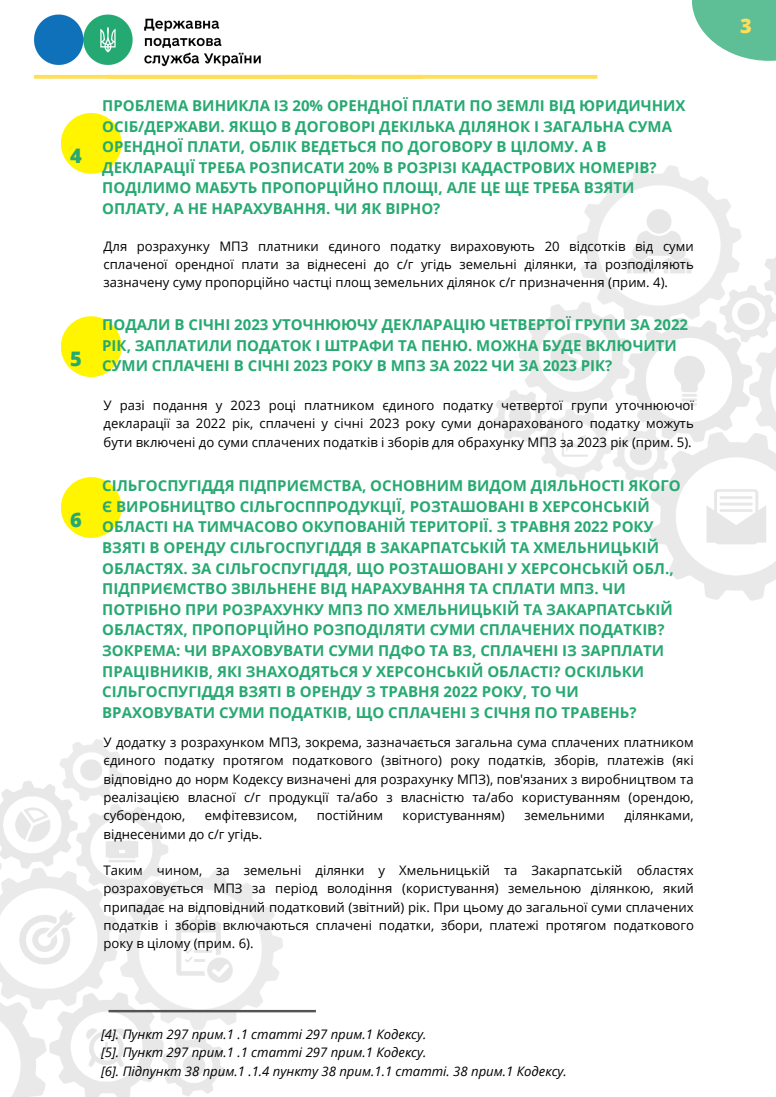
<style>
.page{position:relative;width:776px;height:1097px;background:#fff}
.page>*{position:absolute;margin:0;border:0;box-sizing:border-box;transform-origin:0 0}
.t1{font:800 20px "Open Sans";color:#27a972}
.t2{font:800 20px "Open Sans";color:#ffde59}
.t3{font:700 15px/20.6px "Open Sans";color:#27a972}
.t4{font:13.12px/18.2px "Open Sans";color:#000;text-align:justify}
.t5{font:italic 13.12px/18.2px "Open Sans";color:#000}
</style>
<div class="page">
<svg style="left:34px;top:75px;width:563px;height:4px;background:#ffde5e"></svg>
<svg style="left:692px;top:0;width:84px;height:61px;fill:#5ebe95"></svg>
<img style="left:34px;top:14px;width:227px;height:52px">
<img style="left:0;top:739px;width:282px;height:358px">
<img style="left:494px;top:166px;width:282px;height:435px">
<div style="left:61px;top:113px;width:61px;height:61px;background:#fff500;border-radius:50%"></div>
<svg style="left:108px;top:1010px;width:208px;height:2px"></svg>
<div style="left:61px;top:316px;width:61px;height:61px;background:#fff500;border-radius:50%"></div>
<div style="left:61px;top:477px;width:61px;height:61px;background:#fff500;border-radius:50%"></div>
<h1 class="t1" style="left:70px;top:142px;width:13px">4</h1>
<h1 class="t1" style="left:70px;top:345px;width:13px">5</h1>
<h1 class="t1" style="left:70px;top:506px;width:13px">6</h1>
<p class="t3" style="left:102px;top:95px;width:585px">ПРОБЛЕМА ВИНИКЛА ІЗ 20% ОРЕНДНОЇ ПЛАТИ ПО ЗЕМЛІ ВІД ЮРИДИЧНИХ ОСІБ/ДЕРЖАВИ. ЯКЩО В ДОГОВОРІ ДЕКІЛЬКА ДІЛЯНОК І ЗАГАЛЬНА СУМА ОРЕНДНОЇ ПЛАТИ, ОБЛІК ВЕДЕТЬСЯ ПО ДОГОВОРУ В ЦІЛОМУ. А В ДЕКЛАРАЦІЇ ТРЕБА РОЗПИСАТИ 20% В РОЗРІЗІ КАДАСТРОВИХ НОМЕРІВ?<br>ПОДІЛИМО МАБУТЬ ПРОПОРЦІЙНО ПЛОЩІ, АЛЕ ЦЕ ЩЕ ТРЕБА ВЗЯТИ ОПЛАТУ, А НЕ НАРАХУВАННЯ. ЧИ ЯК ВІРНО?</p>
<p class="t4" style="left:104px;top:236px;width:592px">Для розрахунку МПЗ платники єдиного податку вираховують 20 відсотків від суми сплаченої орендної плати за віднесені до с/г угідь земельні ділянки, та розподіляють зазначену суму пропорційно частці площ земельних ділянок с/г призначення (прим. 4).</p>
<p class="t3" style="left:102px;top:314px;width:587px">ПОДАЛИ В СІЧНІ 2023 УТОЧНЮЮЧУ ДЕКЛАРАЦІЮ ЧЕТВЕРТОЇ ГРУПИ ЗА 2022<br>РІК, ЗАПЛАТИЛИ ПОДАТОК І ШТРАФИ ТА ПЕНЮ. МОЖНА БУДЕ ВКЛЮЧИТИ<br>СУМИ СПЛАЧЕНІ В СІЧНІ 2023 РОКУ В МПЗ ЗА 2022 ЧИ ЗА 2023 РІК?</p>
<p class="t4" style="left:104px;top:396px;width:592px">У разі подання у 2023 році платником єдиного податку четвертої групи уточнюючої декларації за 2022 рік, сплачені у січні 2023 року суми донарахованого податку можуть бути включені до суми сплачених податків і зборів для обрахунку МПЗ за 2023 рік (прим. 5).</p>
<p class="t3" style="left:102px;top:475px;width:580px">СІЛЬГОСПУГІДДЯ ПІДПРИЄМСТВА, ОСНОВНИМ ВИДОМ ДІЯЛЬНОСТІ ЯКОГО Є ВИРОБНИЦТВО СІЛЬГОСППРОДУКЦІЇ, РОЗТАШОВАНІ В ХЕРСОНСЬКІЙ ОБЛАСТІ НА ТИМЧАСОВО ОКУПОВАНІЙ ТЕРИТОРІЇ. З ТРАВНЯ 2022 РОКУ ВЗЯТІ В ОРЕНДУ СІЛЬГОСПУГІДДЯ В ЗАКАРПАТСЬКІЙ ТА ХМЕЛЬНИЦЬКІЙ ОБЛАСТЯХ. ЗА СІЛЬГОСПУГІДДЯ, ЩО РОЗТАШОВАНІ У ХЕРСОНСЬКІЙ ОБЛ., ПІДПРИЄМСТВО ЗВІЛЬНЕНЕ ВІД НАРАХУВАННЯ ТА СПЛАТИ МПЗ. ЧИ ПОТРІБНО ПРИ РОЗРАХУНКУ МПЗ ПО ХМЕЛЬНИЦЬКІЙ ТА ЗАКАРПАТСЬКІЙ ОБЛАСТЯХ, ПРОПОРЦІЙНО РОЗПОДІЛЯТИ СУМИ СПЛАЧЕНИХ ПОДАТКІВ?<br>ЗОКРЕМА: ЧИ ВРАХОВУВАТИ СУМИ ПДФО ТА ВЗ, СПЛАЧЕНІ ІЗ ЗАРПЛАТИ ПРАЦІВНИКІВ, ЯКІ ЗНАХОДЯТЬСЯ У ХЕРСОНСЬКІЙ ОБЛАСТІ? ОСКІЛЬКИ СІЛЬГОСПУГІДДЯ ВЗЯТІ В ОРЕНДУ З ТРАВНЯ 2022 РОКУ, ТО ЧИ ВРАХОВУВАТИ СУМИ ПОДАТКІВ, ЩО СПЛАЧЕНІ З СІЧНЯ ПО ТРАВЕНЬ?</p>
<p class="t4" style="left:104px;top:733px;width:592px">У додатку з розрахунком МПЗ, зокрема, зазначається загальна сума сплачених платником єдиного податку протягом податкового (звітного) року податків, зборів, платежів (які відповідно до норм Кодексу визначені для розрахунку МПЗ), пов'язаних з виробництвом та реалізацією власної с/г продукції та/або з власністю та/або користуванням (орендою, суборендою,</p>
<p class="t4" style="left:205px;top:806px;width:94px">емфітевзисом,</p>
<p class="t4" style="left:317px;top:806px;width:68px">постійним</p>
<p class="t4" style="left:402px;top:806px;width:104px">користуванням)</p>
<p class="t4" style="left:524px;top:806px;width:82px">земельними</p>
<p class="t4" style="left:624px;top:806px;width:71px">ділянками,</p>
<p class="t4" style="left:104px;top:824px;width:160px">віднесеними до с/г угідь.</p>
<p class="t4" style="left:104px;top:861px;width:592px">Таким чином, за земельні ділянки у Хмельницькій та Закарпатській областях розраховується МПЗ за період володіння (користування) земельною ділянкою, який припадає на відповідний податковий (звітний) рік. При цьому до загальної суми сплачених податків і зборів включаються сплачені податки, збори, платежі протягом податкового року в цілому (прим. 6).</p>
<p class="t5" style="left:101px;top:1025px;width:467px">[4]. Пункт 297 прим.1 .1 статті 297 прим.1 Кодексу.<br>[5]. Пункт 297 прим.1 .1 статті 297 прим.1 Кодексу.<br>[6]. Підпункт 38 прим.1 .1.4 пункту 38 прим.1.1 статті. 38 прим.1 Кодексу.</p>
<h1 class="t2" style="left:740px;top:12px;width:13px">3</h1>
</div>
